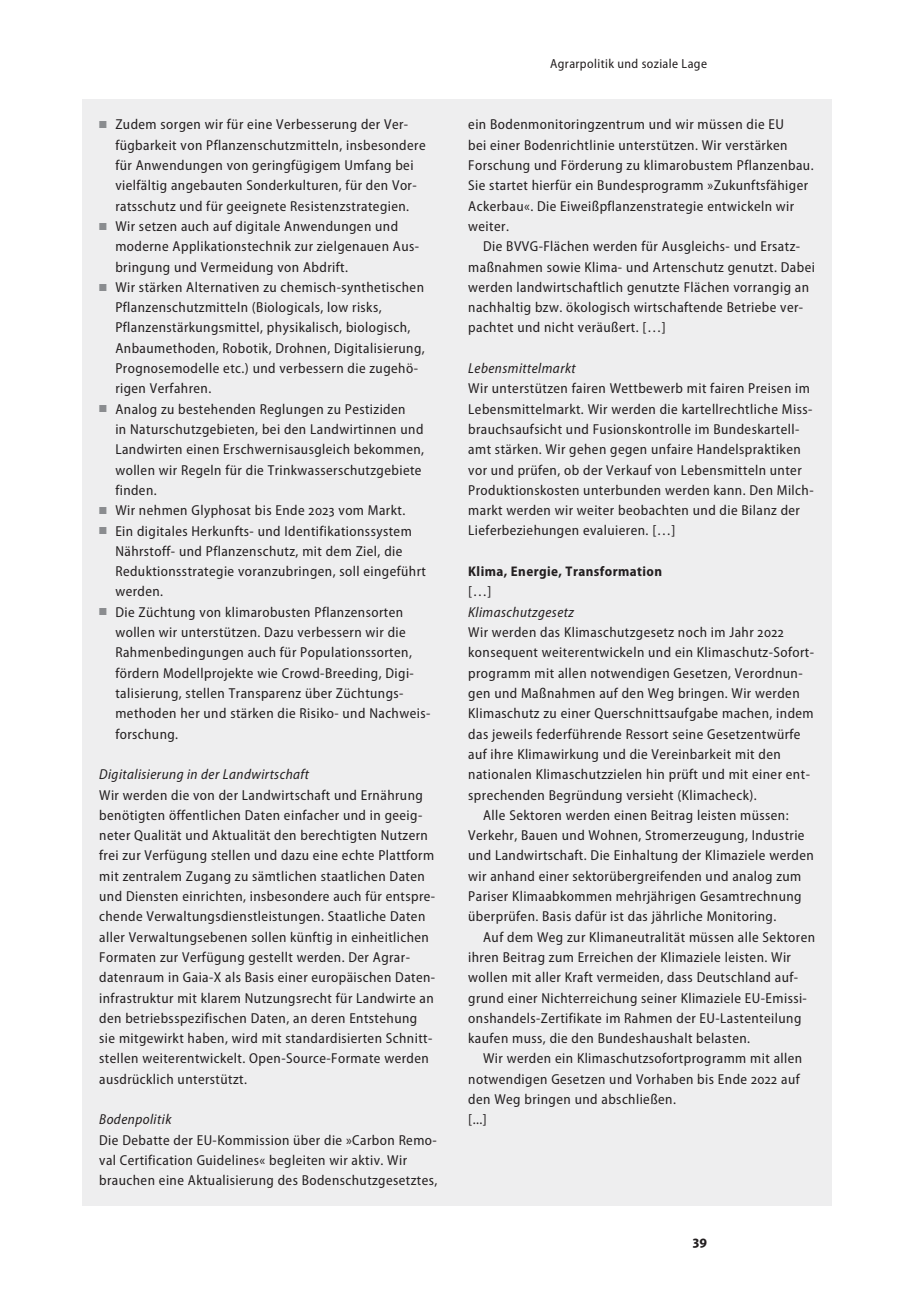
<style>
.page{position:relative;width:918px;height:1315px;background:#fff}
.page>*{position:absolute;margin:0;border:0;box-sizing:border-box;transform-origin:0 0}
.t1{font:700 semi-condensed 14.88px "Myriad Pro";color:#231f20}
.t2{font:semi-condensed 14.35px/20.3px "Myriad Pro";letter-spacing:.03em;color:#231f20}
.t3{font:italic semi-condensed 14.35px "Myriad Pro";letter-spacing:.03em;color:#231f20}
.t4{font:700 semi-condensed 14px "Myriad Pro";letter-spacing:.03em;color:#231f20}
.t5{font:semi-condensed 13.12px "Myriad Pro";letter-spacing:.03em;color:#231f20}
.s1{color:#8a8c8f}
</style>
<div class="page">
<div style="left:82px;top:99px;width:749px;height:1106px;background:#eeeeef"></div>
<p class="t2" style="left:115px;top:115px;width:312px;text-indent:-16px"><span class="s1">■</span> Zudem sorgen wir für eine Verbesserung der Ver&shy;fügbarkeit von Pflanzenschutzmitteln, insbesondere für Anwendungen von geringfügigem Umfang bei vielfältig angebauten Sonderkulturen, für den Vor&shy;ratsschutz und für geeignete Resistenzstrategien.</p>
<p class="t2" style="left:115px;top:216px;width:305px;text-indent:-16px"><span class="s1">■</span> Wir setzen auch auf digitale Anwendungen und moderne Applikationstechnik zur zielgenauen Aus&shy;bringung und Vermeidung von Abdrift.</p>
<p class="t2" style="left:115px;top:277px;width:311px;text-indent:-16px"><span class="s1">■</span> Wir stärken Alternativen zu chemisch-synthetischen Pflanzenschutzmitteln (Biologicals, low risks, Pflanzenstärkungsmittel, physikalisch, biologisch, Anbaumethoden, Robotik, Drohnen, Digitalisierung, Prognosemodelle etc.) und verbessern die zugehö&shy;rigen Verfahren.</p>
<p class="t2" style="left:115px;top:399px;width:310px;text-indent:-16px"><span class="s1">■</span> Analog zu bestehenden Reglungen zu Pestiziden<br>in Naturschutzgebieten, bei den Landwirtinnen und Landwirten einen Erschwernisausgleich bekommen, wollen wir Regeln für die Trinkwasserschutzgebiete finden.</p>
<p class="t2" style="left:99px;top:500px;width:307px"><span class="s1">■</span> Wir nehmen Glyphosat bis Ende 2023 vom Markt.</p>
<p class="t2" style="left:115px;top:521px;width:312px;text-indent:-16px"><span class="s1">■</span> Ein digitales Herkunfts- und Identifikationssystem Nährstoff- und Pflanzenschutz, mit dem Ziel, die Reduktionsstrategie voranzubringen, soll eingeführt werden.</p>
<p class="t2" style="left:115px;top:602px;width:316px;text-indent:-16px"><span class="s1">■</span> Die Züchtung von klimarobusten Pflanzensorten wollen wir unterstützen. Dazu verbessern wir die Rahmenbedingungen auch für Populationssorten, fördern Modellprojekte wie Crowd-Breeding, Digi&shy;talisierung, stellen Transparenz über Züchtungs&shy;methoden her und stärken die Risiko- und Nachweis&shy;forschung.</p>
<p class="t3" style="left:99px;top:766px;width:211px">Digitalisierung in der Landwirtschaft</p>
<p class="t2" style="left:99px;top:785px;width:337px">Wir werden die von der Landwirtschaft und Ernährung benötigten öffentlichen Daten einfacher und in geeig&shy;neter Qualität und Aktualität den berechtigten Nutzern frei zur Verfügung stellen und dazu eine echte Plattform mit zentralem Zugang zu sämtlichen staatlichen Daten und Diensten einrichten, insbesondere auch für entspre&shy;chende Verwaltungsdienstleistungen. Staatliche Daten aller Verwaltungsebenen sollen künftig in einheitlichen Formaten zur Verfügung gestellt werden. Der Agrar&shy;datenraum in Gaia-X als Basis einer europäischen Daten&shy;infrastruktur mit klarem Nutzungsrecht für Landwirte an den betriebsspezifischen Daten, an deren Entstehung sie mitgewirkt haben, wird mit standardisierten Schnitt&shy;stellen weiterentwickelt. Open-Source-Formate werden ausdrücklich unterstützt.</p>
<p class="t3" style="left:99px;top:1112px;width:74px">Bodenpolitik</p>
<p class="t2" style="left:99px;top:1130px;width:340px">Die Debatte der EU-Kommission über die »Carbon Remo&shy;val Certification Guidelines« begleiten wir aktiv. Wir brauchen eine Aktualisierung des Bodenschutzgesetztes,</p>
<p class="t5" style="left:550px;top:57px;width:158px">Agrarpolitik und soziale Lage</p>
<p class="t2" style="left:468px;top:115px;width:347px">ein Bodenmonitoringzentrum und wir müssen die EU<br>bei einer Bodenrichtlinie unterstützen. Wir verstärken Forschung und Förderung zu klimarobustem Pflanzenbau.<br>Sie startet hierfür ein Bundesprogramm »Zukunftsfähiger Ackerbau«. Die Eiweißpflanzenstrategie entwickeln wir weiter.</p>
<p class="t2" style="left:468px;top:236px;width:348px;text-indent:15px">Die BVVG-Flächen werden für Ausgleichs- und Ersatz&shy;maßnahmen sowie Klima- und Artenschutz genutzt. Dabei werden landwirtschaftlich genutzte Flächen vorrangig an nachhaltig bzw. ökologisch wirtschaftende Betriebe ver&shy;pachtet und nicht veräußert. […]</p>
<p class="t3" style="left:468px;top:360px;width:109px">Lebensmittelmarkt</p>
<p class="t2" style="left:468px;top:379px;width:347px">Wir unterstützen fairen Wettbewerb mit fairen Preisen im Lebensmittelmarkt. Wir werden die kartellrechtliche Miss&shy;brauchsaufsicht und Fusionskontrolle im Bundeskartell&shy;amt stärken. Wir gehen gegen unfaire Handelspraktiken vor und prüfen, ob der Verkauf von Lebensmitteln unter Produktionskosten unterbunden werden kann. Den Milch&shy;markt werden wir weiter beobachten und die Bilanz der Lieferbeziehungen evaluieren. […]</p>
<p class="t4" style="left:468px;top:563px;width:195px">Klima, Energie, Transformation</p>
<p class="t2" style="left:468px;top:582px;width:25px">[…]</p>
<p class="t3" style="left:468px;top:604px;width:107px">Klimaschutzgesetz</p>
<p class="t2" style="left:468px;top:622px;width:317px">Wir werden das Klimaschutzgesetz noch im Jahr 2022</p>
<p class="t2" style="left:468px;top:643px;width:347px">konsequent weiterentwickeln und ein Klimaschutz-Sofort-</p>
<p class="t2" style="left:468px;top:663px;width:336px">programm mit allen notwendigen Gesetzen, Verordnun-</p>
<p class="t2" style="left:468px;top:683px;width:333px">gen und Maßnahmen auf den Weg bringen. Wir werden</p>
<p class="t2" style="left:468px;top:703px;width:347px">Klimaschutz zu einer Querschnittsaufgabe machen, indem</p>
<p class="t2" style="left:468px;top:724px;width:334px">das jeweils federführende Ressort seine Gesetzentwürfe</p>
<p class="t2" style="left:468px;top:744px;width:314px">auf ihre Klimawirkung und die Vereinbarkeit mit den</p>
<p class="t2" style="left:468px;top:764px;width:343px">nationalen Klimaschutzzielen hin prüft und mit einer ent-</p>
<p class="t2" style="left:468px;top:785px;width:290px">sprechenden Begründung versieht (Klimacheck).</p>
<p class="t2" style="left:483px;top:805px;width:307px">Alle Sektoren werden einen Beitrag leisten müssen:</p>
<p class="t2" style="left:468px;top:825px;width:338px">Verkehr, Bauen und Wohnen, Stromerzeugung, Industrie</p>
<p class="t2" style="left:468px;top:846px;width:347px">und Landwirtschaft. Die Einhaltung der Klimaziele werden</p>
<p class="t2" style="left:468px;top:866px;width:335px">wir anhand einer sektorübergreifenden und analog zum</p>
<p class="t2" style="left:468px;top:886px;width:335px">Pariser Klimaabkommen mehrjährigen Gesamtrechnung</p>
<p class="t2" style="left:468px;top:906px;width:310px">überprüfen. Basis dafür ist das jährliche Monitoring.</p>
<p class="t2" style="left:483px;top:927px;width:333px">Auf dem Weg zur Klimaneutralität müssen alle Sektoren</p>
<p class="t2" style="left:468px;top:947px;width:324px">ihren Beitrag zum Erreichen der Klimaziele leisten. Wir</p>
<p class="t2" style="left:468px;top:967px;width:331px">wollen mit aller Kraft vermeiden, dass Deutschland auf-</p>
<p class="t2" style="left:468px;top:988px;width:340px">grund einer Nichterreichung seiner Klimaziele EU-Emissi-</p>
<p class="t2" style="left:468px;top:1008px;width:335px">onshandels-Zertifikate im Rahmen der EU-Lastenteilung</p>
<p class="t2" style="left:468px;top:1028px;width:283px">kaufen muss, die den Bundeshaushalt belasten.</p>
<p class="t2" style="left:483px;top:1048px;width:321px">Wir werden ein Klimaschutzsofortprogramm mit allen</p>
<p class="t2" style="left:468px;top:1069px;width:333px">notwendigen Gesetzen und Vorhaben bis Ende 2022 auf</p>
<p class="t2" style="left:468px;top:1089px;width:209px">den Weg bringen und abschließen.</p>
<p class="t2" style="left:468px;top:1109px;width:20px">[...]</p>
<p class="t1" style="left:693px;top:1233px;width:16px">39</p>
</div>
